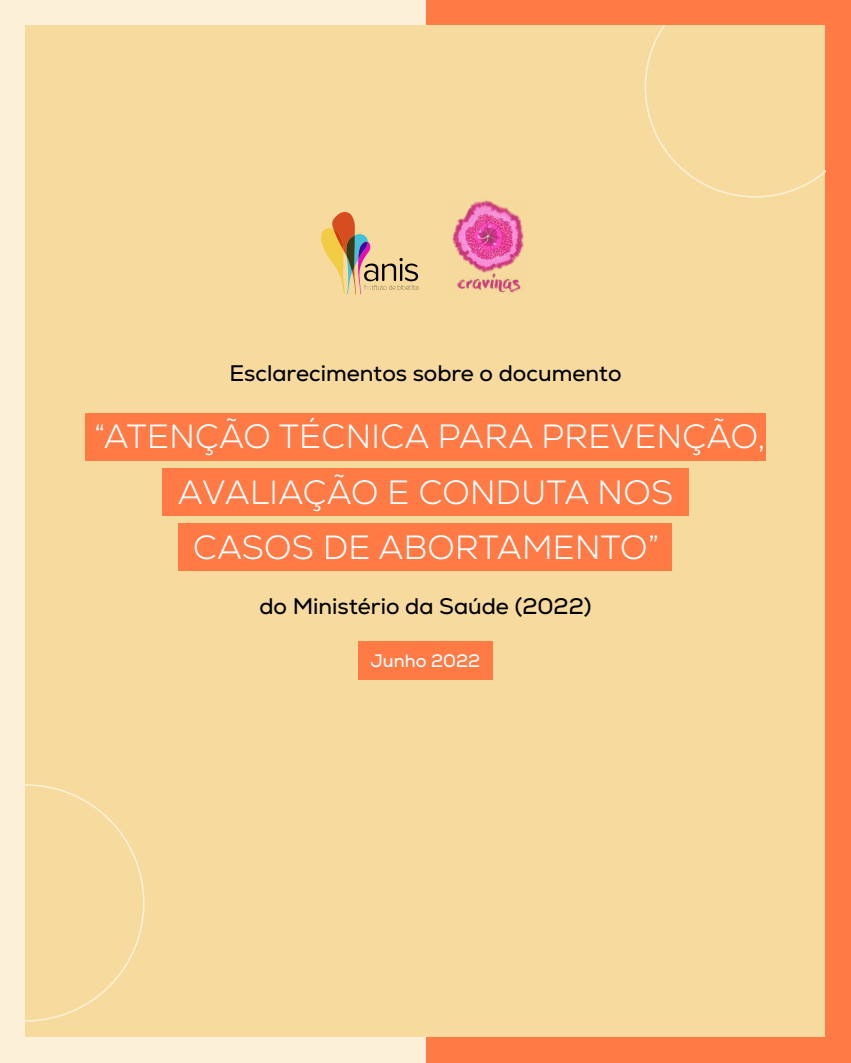
<style>
.page{position:relative;width:851px;height:1063px;background:#fff}
.page>*{position:absolute;margin:0;border:0;box-sizing:border-box;transform-origin:0 0}
.t1{font:300 33.6px/55.5px "Nexa";letter-spacing:.01em;color:#fff;text-align:center}
.t2{font:22.5px "Nexa";color:#000}
.t3{font:18px "Nexa";color:#fff}
</style>
<div class="page">
<div style="left:425px;top:0;width:425px;height:1063px;background:#ff7a44"></div>
<div style="left:0;top:0;width:425px;height:1063px;background:#fcf1d8"></div>
<div style="left:26px;top:26px;width:799px;height:1011px;background:#f7db9e"></div>
<svg style="left:644px;top:26px;width:181px;height:172px"></svg>
<div style="left:85px;top:414px;width:680px;height:47px;background:#ff7a44"></div>
<div style="left:162px;top:468px;width:526px;height:48px;background:#ff7a44"></div>
<div style="left:179px;top:523px;width:493px;height:48px;background:#ff7a44"></div>
<div style="left:358px;top:642px;width:135px;height:38px;background:#ff7a44"></div>
<svg style="left:25px;top:784px;width:119px;height:238px"></svg>
<svg style="left:321px;top:212px;width:98px;height:83px"></svg>
<img style="left:452px;top:200px;width:72px;height:94px">
<p class="t2" style="left:229px;top:359px;width:393px">Esclarecimentos sobre o documento</p>
<p class="t1" style="left:95px;top:409px;width:672px">“ATENÇÃO TÉCNICA PARA PREVENÇÃO,<br>AVALIAÇÃO E CONDUTA NOS<br>CASOS DE ABORTAMENTO”</p>
<p class="t2" style="left:259px;top:592px;width:334px">do Ministério da Saúde (2022)</p>
<p class="t3" style="left:370px;top:649px;width:111px">Junho 2022</p>
</div>
